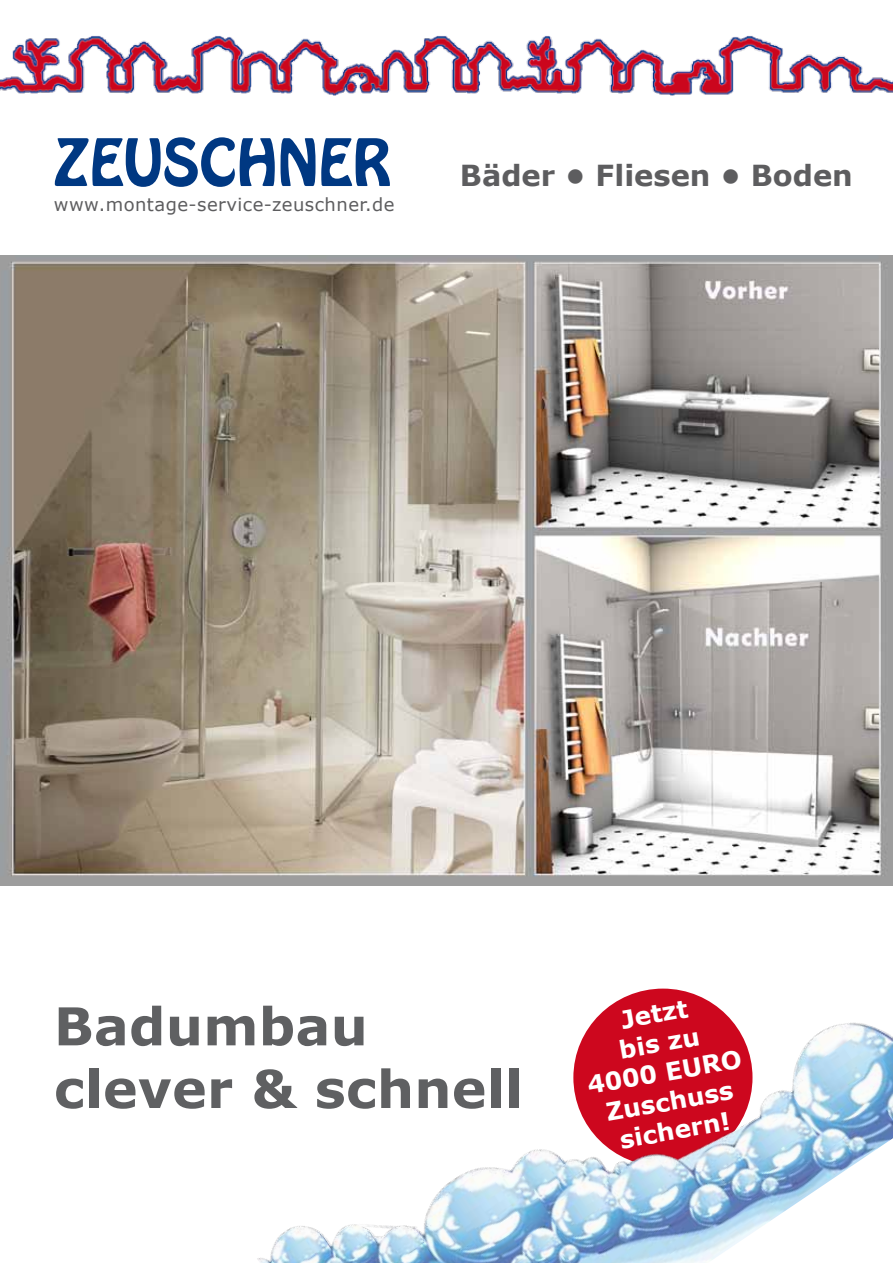
<style>
.page{position:relative;width:893px;height:1263px;background:#fff}
.page>*{position:absolute;margin:0;border:0;box-sizing:border-box;transform-origin:0 0}
.t1{font:700 52.2px/62.7px "Verdana";letter-spacing:.005em;color:#5f6062}
.t2{font:700 28.95px "Verdana";color:#5d5d5f}
.t3{font:700 24.6px/29.5px "Verdana";color:#fff;text-align:center}
.t4{font:18px "Verdana";letter-spacing:.025em;color:#5d5d5f}
.s1{font-family:"Hobo Std";font-weight:400;font-size:57.45px;color:#003882}
</style>
<div class="page">
<img style="left:245px;top:885px;width:648px;height:378px">
<img style="left:0;top:36px;width:893px;height:60px">
<img style="left:0;top:255px;width:893px;height:630px">
<p class="t2" style="left:54px;top:155px;width:800px"><span class="s1">ZEUSCHNER</span> Bäder • Fliesen • Boden</p>
<p class="t4" style="left:54px;top:192px;width:342px">www.montage-service-zeuschner.de</p>
<h1 class="t1" style="left:54px;top:994px;width:470px">Badumbau clever &amp; schnell</h1>
<p class="t3" style="left:575px;top:1012px;width:158px;rotate:-10deg">Jetzt<br>bis zu<br>4000 EURO<br>Zuschuss sichern!</p>
</div>
